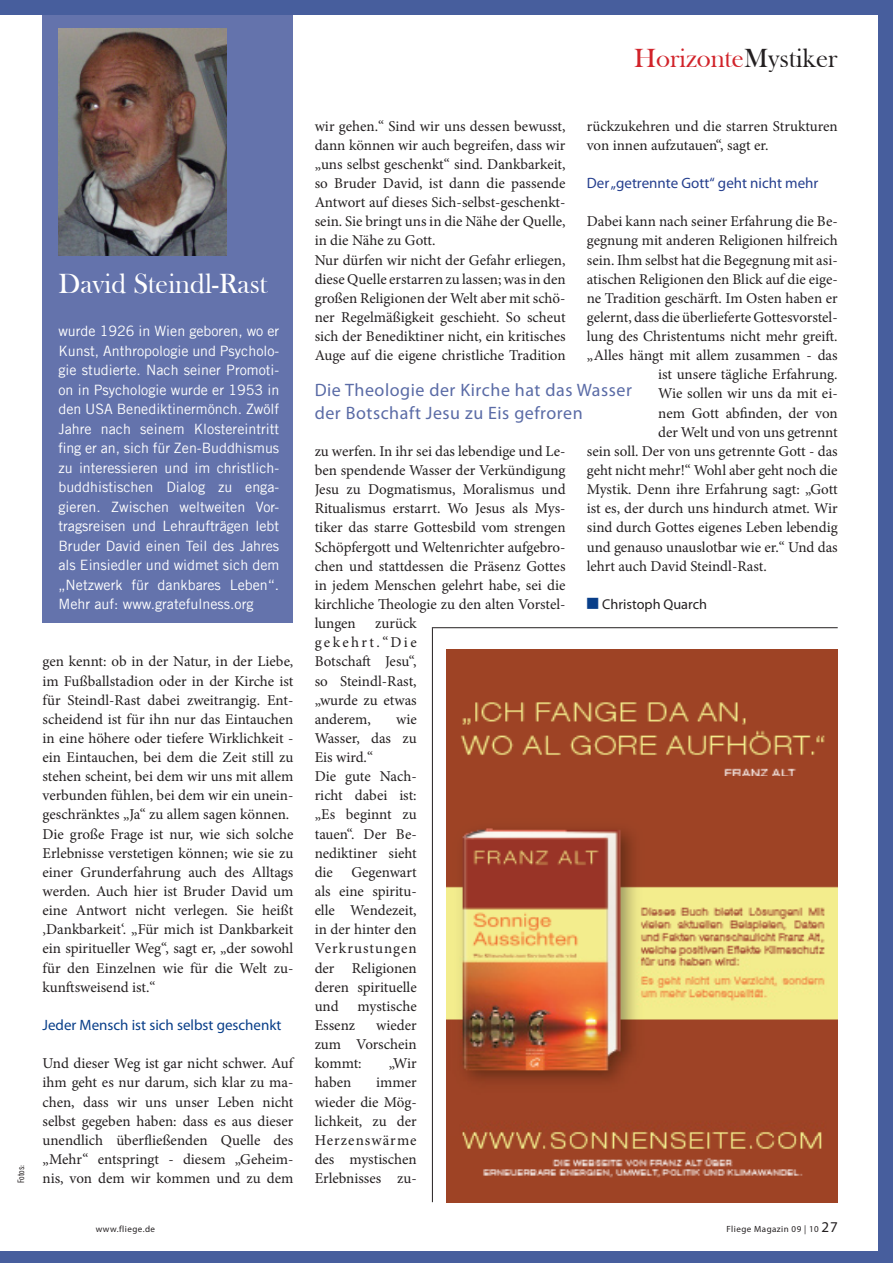
<style>
.page{position:relative;width:893px;height:1263px;background:#475e9d}
.page>*{position:absolute;margin:0;border:0;box-sizing:border-box;transform-origin:0 0}
.t1{font:28.5px "Bask Old Face";color:#fff}
.t2{font:27px "Bask Old Face";color:#d1232a}
.t3{font:18px/22.5px "Myriad Pro";letter-spacing:.03em;color:#5a6ba6}
.t4{font:15px/19.2px "Minion Pro";color:#231f20;text-align:justify}
.t5{font:15px "Myriad Pro";color:#083e89}
.t6{font:15px "Myriad Pro";color:#253f8e}
.t7{font:14.25px/19.5px "Trade Gothic LT";color:#fff;text-align:justify}
.t8{font:14.25px "Myriad Pro";color:#231f20}
.t9{font:9px "Myriad Pro";letter-spacing:.05em;color:#231f20}
.t10{font:9px "Trade Gothic LT Com Cn 18";color:#231f20}
.s1{color:#231f20}
.s2{color:#083e89}
.s3{font-size:15px}
</style>
<div class="page">
<div style="left:0;top:15px;width:878px;height:1235px;background:#fff"></div>
<div style="left:43px;top:15px;width:250px;height:607px;background:#6473ac"></div>
<img style="left:446px;top:649px;width:392px;height:553px">
<hr style="left:432px;top:628px;width:1px;height:574px;background:#231f20">
<img style="left:59px;top:29px;width:167px;height:227px">
<hr style="left:432px;top:627px;width:406px;height:1px;background:#231f20">
<p class="t2" style="left:634px;top:44px;width:205px">Horizonte<span class="s1">Mystiker</span></p>
<p class="t10" style="left:16px;top:1183px;width:20px;rotate:-90deg">Fotos:</p>
<p class="t1" style="left:58px;top:268px;width:210px">David Steindl-Rast</p>
<p class="t7" style="left:58px;top:321px;width:222px">wurde 1926 in Wien geboren, wo er Kunst, Anthropologie und Psycholo&shy;gie studierte. Nach seiner Promoti&shy;on in Psychologie wurde er 1953 in den USA Benediktinermönch. Zwölf Jahre nach seinem Klostereintritt fing er an, sich für Zen-Buddhismus zu interessieren und im christlich&shy;buddhistischen Dialog zu enga&shy;gieren. Zwischen weltweiten Vor&shy;tragsreisen und Lehraufträgen lebt Bruder David einen Teil des Jahres als Einsiedler und widmet sich dem „Netzwerk für dankbares Leben“.<br>Mehr auf: www.gratefulness.org</p>
<p class="t4" style="left:43px;top:652px;width:252px">gen kennt: ob in der Natur, in der Liebe, im Fußballstadion oder in der Kirche ist für Steindl-Rast dabei zweitrangig. Ent&shy;scheidend ist für ihn nur das Eintauchen in eine höhere oder tiefere Wirklichkeit - ein Eintauchen, bei dem die Zeit still zu stehen scheint, bei dem wir uns mit allem verbunden fühlen, bei dem wir ein unein&shy;geschränktes „Ja“ zu allem sagen können.</p>
<p class="t4" style="left:43px;top:824px;width:252px">Die große Frage ist nur, wie sich solche Erlebnisse verstetigen können; wie sie zu einer Grunderfahrung auch des Alltags werden. Auch hier ist Bruder David um eine Antwort nicht verlegen. Sie heißt ‚Dankbarkeit‘. „Für mich ist Dankbarkeit ein spiritueller Weg“, sagt er, „der sowohl für den Einzelnen wie für die Welt zu&shy;kunftsweisend ist.“</p>
<p class="t5" style="left:43px;top:1016px;width:240px">Jeder Mensch ist sich selbst geschenkt</p>
<p class="t4" style="left:43px;top:1054px;width:252px">Und dieser Weg ist gar nicht schwer. Auf ihm geht es nur darum, sich klar zu ma&shy;chen, dass wir uns unser Leben nicht selbst gegeben haben: dass es aus dieser unendlich überfließenden Quelle des „Mehr“ entspringt - diesem „Geheim&shy;nis, von dem wir kommen und zu dem</p>
<p class="t4" style="left:315px;top:116px;width:252px">wir gehen.“ Sind wir uns dessen bewusst, dann können wir auch begreifen, dass wir „uns selbst geschenkt“ sind. Dankbarkeit, so Bruder David, ist dann die passende Antwort auf dieses Sich-selbst-geschenkt&shy;sein. Sie bringt uns in die Nähe der Quelle, in die Nähe zu Gott.</p>
<p class="t4" style="left:315px;top:250px;width:252px">Nur dürfen wir nicht der Gefahr erliegen, diese Quelle erstarren zu lassen; was in den großen Religionen der Welt aber mit schö&shy;ner Regelmäßigkeit geschieht. So scheut sich der Benediktiner nicht, ein kritisches Auge auf die eigene christliche Tradition</p>
<p class="t4" style="left:587px;top:116px;width:252px">rückzukehren und die starren Strukturen von innen aufzutauen“, sagt er.</p>
<p class="t6" style="left:587px;top:174px;width:233px">Der „getrennte Gott“ geht nicht mehr</p>
<p class="t4" style="left:587px;top:212px;width:252px">Dabei kann nach seiner Erfahrung die Be-</p>
<p class="t4" style="left:587px;top:231px;width:252px">gegnung mit anderen Religionen hilfreich</p>
<p class="t4" style="left:587px;top:250px;width:252px">sein. Ihm selbst hat die Begegnung mit asi-</p>
<p class="t4" style="left:587px;top:269px;width:252px">atischen Religionen den Blick auf die eige-</p>
<p class="t4" style="left:587px;top:288px;width:252px">ne Tradition geschärft. Im Osten haben er</p>
<p class="t4" style="left:587px;top:308px;width:252px">gelernt, dass die überlieferte Gottesvorstel-</p>
<p class="t4" style="left:587px;top:327px;width:252px">lung des Christentums nicht mehr greift.</p>
<p class="t4" style="left:587px;top:346px;width:252px">„Alles hängt mit allem zusammen - das</p>
<p class="t4" style="left:658px;top:365px;width:181px">ist unsere tägliche Erfahrung.</p>
<p class="t4" style="left:658px;top:384px;width:181px">Wie sollen wir uns da mit ei-</p>
<p class="t4" style="left:658px;top:403px;width:181px">nem Gott abfinden, der von</p>
<p class="t4" style="left:658px;top:422px;width:181px">der Welt und von uns getrennt</p>
<p class="t4" style="left:587px;top:441px;width:252px">sein soll. Der von uns getrennte Gott - das</p>
<p class="t4" style="left:587px;top:461px;width:252px">geht nicht mehr!“ Wohl aber geht noch die</p>
<p class="t4" style="left:587px;top:480px;width:252px">Mystik. Denn ihre Erfahrung sagt: „Gott</p>
<p class="t4" style="left:587px;top:499px;width:252px">ist es, der durch uns hindurch atmet. Wir</p>
<p class="t4" style="left:587px;top:518px;width:252px">sind durch Gottes eigenes Leben lebendig</p>
<p class="t4" style="left:587px;top:537px;width:252px">und genauso unauslotbar wie er.“ Und das</p>
<p class="t4" style="left:587px;top:556px;width:182px">lehrt auch David Steindl-Rast.</p>
<p class="t8" style="left:587px;top:595px;width:122px"><span class="s2">■</span> Christoph Quarch</p>
<p class="t3" style="left:315px;top:378px;width:319px">Die Theologie der Kirche hat das Wasser der Botschaft Jesu zu Eis gefroren</p>
<p class="t4" style="left:315px;top:441px;width:252px">zu werfen. In ihr sei das lebendige und Le&shy;ben spendende Wasser der Verkündigung Jesu zu Dogmatismus, Moralismus und Ritualismus erstarrt. Wo Jesus als Mys&shy;tiker das starre Gottesbild vom strengen Schöpfergott und Weltenrichter aufgebro&shy;chen und stattdessen die Präsenz Gottes in jedem Menschen gelehrt habe, sei die kirchliche Theologie zu den alten Vorstel&shy;lungen</p>
<p class="t4" style="left:315px;top:614px;width:104px;text-indent:60px">zurück gekehrt.“Die Botschaft Jesu“, so Steindl-Rast, „wurde zu etwas anderem,</p>
<p class="t4" style="left:315px;top:709px;width:104px;text-indent:81px">wie Wasser, das zu Eis wird.“</p>
<p class="t4" style="left:315px;top:767px;width:104px">Die gute Nach&shy;richt dabei ist: „Es beginnt zu tauen“. Der Be&shy;nediktiner sieht die Gegenwart als eine spiritu&shy;elle Wendezeit, in der hinter den Verkrustungen der Religionen deren spirituelle und</p>
<p class="t4" style="left:358px;top:996px;width:61px">mystische</p>
<p class="t4" style="left:315px;top:1016px;width:104px;text-indent:61px">wieder zum Vorschein kommt:</p>
<p class="t4" style="left:315px;top:1016px;width:42px">Essenz</p>
<p class="t4" style="left:389px;top:1054px;width:29px">„Wir</p>
<p class="t4" style="left:315px;top:1073px;width:38px">haben</p>
<p class="t4" style="left:315px;top:1073px;width:104px;text-indent:62px">immer wieder die Mög&shy;lichkeit, zu der Herzenswärme des mystischen Erlebnisses zu-</p>
<p class="t9" style="left:96px;top:1224px;width:61px">www.fliege.de</p>
<p class="t9" style="left:727px;top:1224px;width:113px">Fliege Magazin 09 | 10 <span class="s3">27</span></p>
</div>
